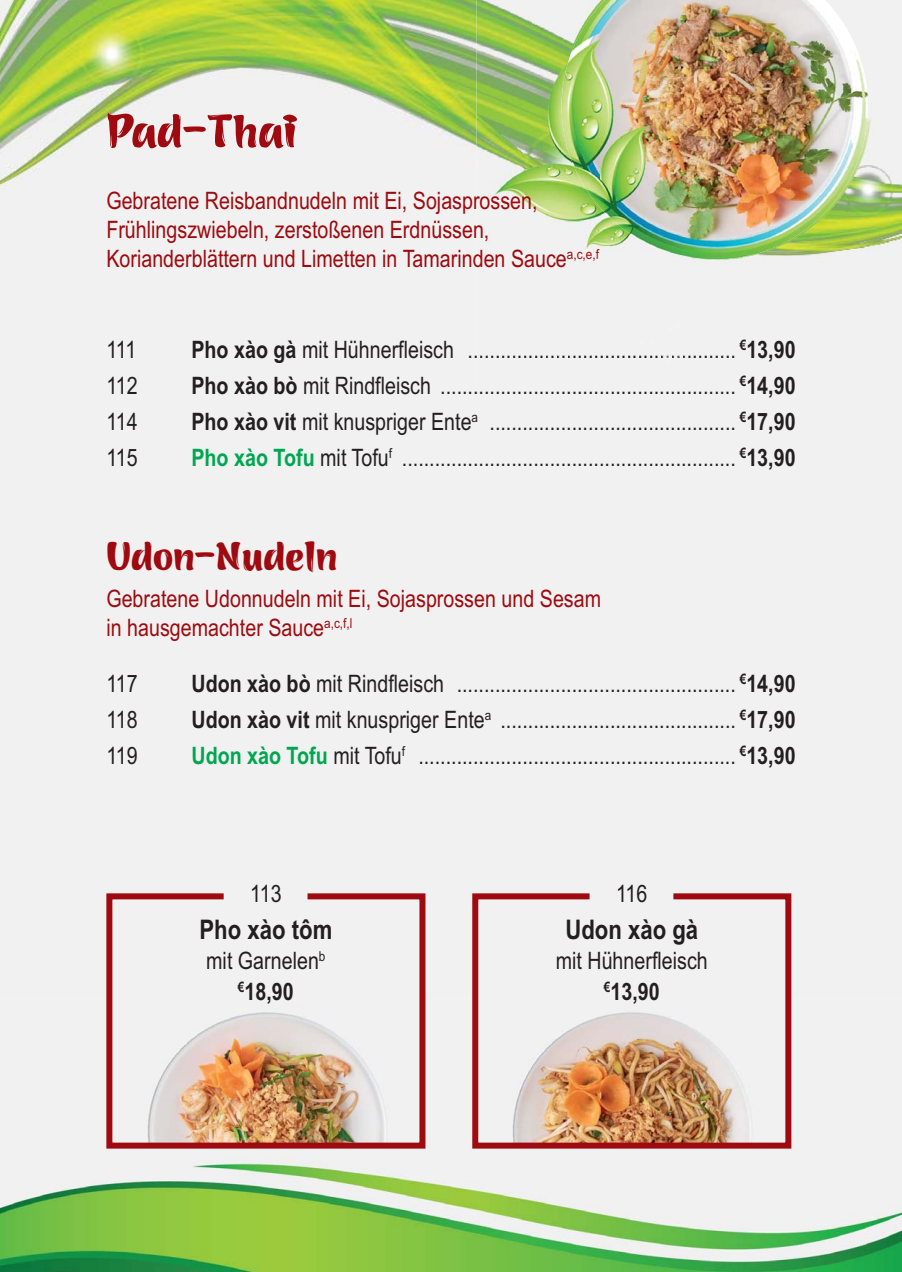
<style>
.page{position:relative;width:902px;height:1272px;background:#fff}
.page>*{position:absolute;margin:0;border:0;box-sizing:border-box;transform-origin:0 0}
.t1{font:52.5px "Azuki";color:#9e0a0f}
.t2{font:45px "Azuki";color:#9e0a0f}
.t3{font:700 27px "Arial Narrow";color:#231f20}
.t4{font:24px/28.8px "Arial Narrow";color:#9e0a0f}
.t5{font:24px/31px "Arial Narrow";color:#231f20;text-align:center}
.t6{font:700 24px "Arial Narrow";color:#231f20}
.t7{font:22.8px "Arial Narrow";color:#231f20;scale:1.05 1}
.s1{font-weight:700;font-size:24px}
.s2{font-size:24px}
.s3{color:#282526}
.s4{font-weight:700;font-size:24px;color:#00a650}
.s5{font-weight:700}
</style>
<div class="page">
<div style="left:0;top:0;width:901px;height:998px;background:#f1f1f2"></div>
<div style="left:747px;top:383px;width:7px;height:11px;background:#f1f1f2"></div>
<div style="left:757px;top:383px;width:10px;height:11px;background:#f1f1f2"></div>
<div style="left:774px;top:383px;width:9px;height:11px;background:#f1f1f2"></div>
<div style="left:785px;top:383px;width:9px;height:11px;background:#f1f1f2"></div>
<img style="left:0;top:0;width:604px;height:297px">
<img style="left:0;top:1135px;width:901px;height:136px">
<div style="left:476px;top:297px;width:425px;height:86px;background:#f1f1f2"></div>
<img style="left:561px;top:0;width:306px;height:259px">
<div style="left:475px;top:339px;width:271px;height:19px;background:#f1f1f2"></div>
<img style="left:747px;top:340px;width:7px;height:18px">
<img style="left:758px;top:340px;width:9px;height:18px">
<svg style="left:769px;top:354px;width:3px;height:7px"></svg>
<img style="left:774px;top:340px;width:9px;height:18px">
<img style="left:785px;top:340px;width:9px;height:18px">
<svg style="left:739px;top:375px;width:28px;height:11px"></svg>
<svg style="left:774px;top:376px;width:20px;height:7px"></svg>
<img style="left:103px;top:890px;width:325px;height:261px">
<img style="left:469px;top:890px;width:325px;height:261px">
<h1 class="t1" style="left:106px;top:114px;width:191px">Pad-Thai</h1>
<p class="t4" style="left:106px;top:188px;width:494px">Gebratene Reisbandnudeln mit Ei, Sojasprossen,<br>Frühlingszwiebeln, zerstoßenen Erdnüssen,<br>Korianderblättern und Limetten in Tamarinden Sauce<sup>a,c,e,f</sup></p>
<p class="t5" style="left:106px;top:336px;width:31px">111</p>
<p class="t7" style="left:191px;top:341px;width:577px"><span class="s1">Pho xào gà</span> <span class="s2">mit Hühnerfleisch</span> ......................................<span class="s3">.</span>.......... <sup>€</sup><span class="s1">13,90</span></p>
<p class="t5" style="left:106px;top:372px;width:33px">112</p>
<p class="t7" style="left:191px;top:377px;width:577px"><span class="s1">Pho xào bò</span> <span class="s2">mit Rindfleisch</span> ...................................................... <sup>€</sup><span class="s1">14 90</span></p>
<p class="t6" style="left:768px;top:376px;width:7px">,</p>
<p class="t5" style="left:106px;top:408px;width:33px">114</p>
<p class="t7" style="left:191px;top:413px;width:577px"><span class="s1">Pho xào vit</span> <span class="s2">mit knuspriger Ente</span><sup>a</sup> ............................................. <sup>€</sup><span class="s1">17,90</span></p>
<p class="t5" style="left:106px;top:444px;width:33px">115</p>
<p class="t7" style="left:191px;top:449px;width:577px"><span class="s4">Pho xào Tofu</span> <span class="s2">mit Tofu</span><sup>f</sup> ............................................................. <sup>€</sup><span class="s1">13,90</span></p>
<h2 class="t2" style="left:106px;top:541px;width:232px">Udon-Nudeln</h2>
<p class="t4" style="left:106px;top:586px;width:496px">Gebratene Udonnudeln mit Ei, Sojasprossen und Sesam in hausgemachter Sauce<sup>a,c,f,l</sup></p>
<p class="t5" style="left:106px;top:670px;width:33px">117</p>
<p class="t7" style="left:191px;top:675px;width:577px"><span class="s1">Udon xào bò</span> <span class="s2">mit Rindfleisch</span> ................................................... <sup>€</sup><span class="s1">14,90</span></p>
<p class="t5" style="left:106px;top:706px;width:33px">118</p>
<p class="t7" style="left:191px;top:711px;width:577px"><span class="s1">Udon xào vit</span> <span class="s2">mit knuspriger Ente</span><sup>a</sup> ........................................... <sup>€</sup><span class="s1">17,90</span></p>
<p class="t5" style="left:106px;top:742px;width:33px">119</p>
<p class="t7" style="left:191px;top:747px;width:577px"><span class="s4">Udon xào Tofu</span> <span class="s2">mit Tofu</span><sup>f</sup> .......................................................... <sup>€</sup><span class="s1">13,90</span></p>
<p class="t5" style="left:250px;top:880px;width:33px">113</p>
<p class="t3" style="left:199px;top:919px;width:134px">Pho xào tôm</p>
<p class="t5" style="left:206px;top:947px;width:121px">mit Garnelen<sup>b </sup><sup>€</sup><span class="s5">18,90</span></p>
<p class="t5" style="left:616px;top:880px;width:33px">116</p>
<p class="t3" style="left:565px;top:919px;width:134px">Udon xào gà</p>
<p class="t5" style="left:555px;top:947px;width:154px">mit Hühnerfleisch <sup>€</sup><span class="s5">13,90</span></p>
</div>
